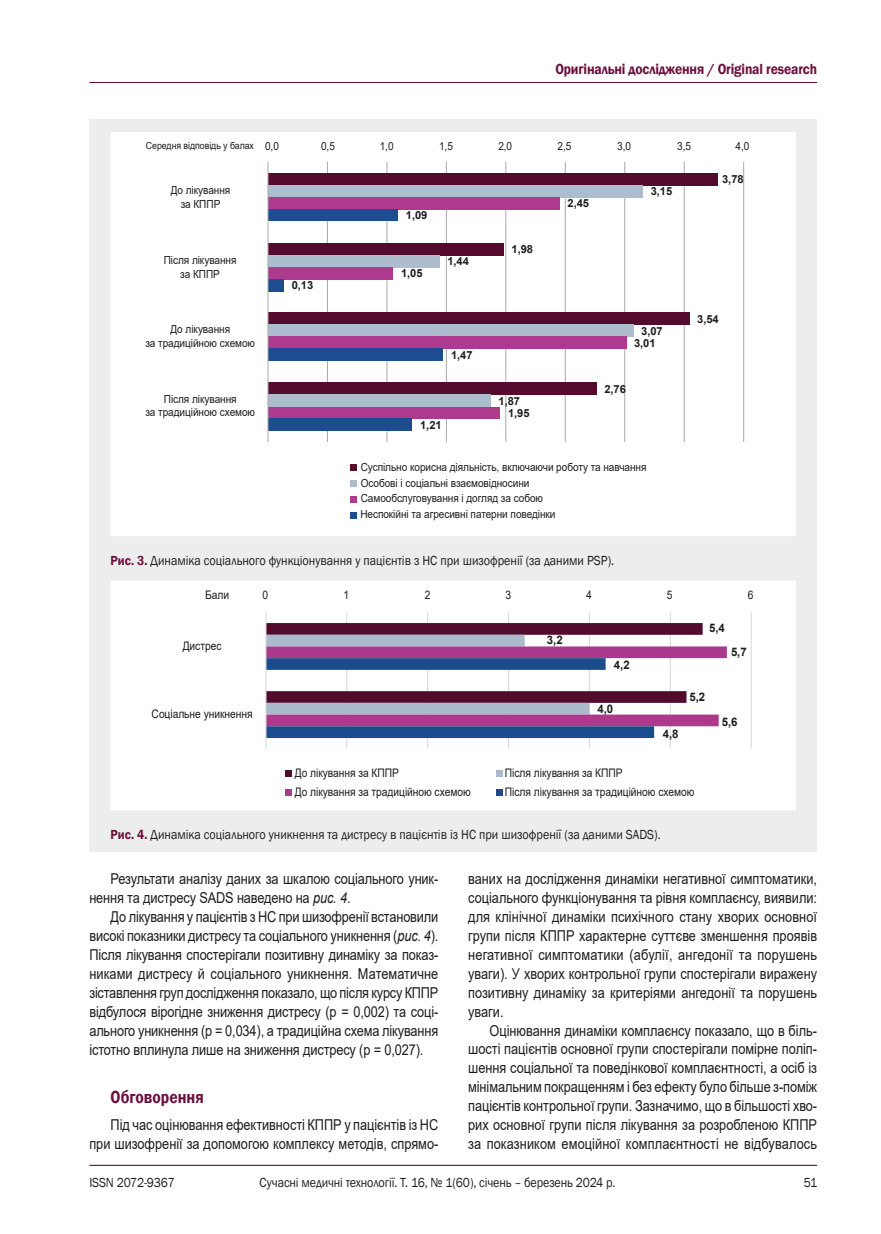
<style>
.page{position:relative;width:881px;height:1234px;background:#fff}
.page>*{position:absolute;margin:0;border:0;box-sizing:border-box;transform-origin:0 0}
.nazva{font:600 18px "Franklin Gothic";color:#6b103d;scale:.87 1}
.tecst{font:15px/18.9px "Arial";letter-spacing:-.01em;color:#1d1d1b;text-align:justify;scale:.85 1}
.tecst_1{font:15px/18.9px "Arial";color:#1d1d1b;text-align:right;scale:.85 1}
.t1{font:600 15px "Franklin Gothic";letter-spacing:-.01em;color:#6b103d;scale:.9 1}
.примечание{font:13.5px "Franklin Gothic";color:#1d1d1b;scale:.9 1}
.t2{font:11.85px "Arial";letter-spacing:-.005em;color:#1d1d1b;scale:.87 1}
.t3{font:700 11.85px "Arial";color:#1d1d1b}
.t4{font:11.1px/13.4px "Arial";letter-spacing:-.005em;color:#1d1d1b;text-align:center;scale:.9 1}
.t5{font:700 11.1px "Arial";letter-spacing:-.005em;color:#1d1d1b}
.t6{font:9.75px "Arial";letter-spacing:-.005em;color:#1d1d1b;scale:.9 1}
.s1{font-weight:600;color:#6b103d}
.s2{font-style:italic}
</style>
<div class="page">
<hr style="left:89px;top:1164px;width:727px;height:1px;background:#6b103d">
<hr style="left:89px;top:82px;width:727px;height:1px;background:#6b103d">
<div style="left:89px;top:119px;width:727px;height:732px;background:#ededed"></div>
<svg style="left:111px;top:132px;width:685px;height:404px"></svg>
<svg style="left:111px;top:581px;width:685px;height:229px"></svg>
<p class="t1" style="left:555px;top:59px;width:292px">Оригінальні дослідження / Original research</p>
<p class="t6" style="left:146px;top:139px;width:121px">Середня відповідь у балах</p>
<p class="t4" style="left:265px;top:139px;width:17px">0,0</p>
<p class="t4" style="left:321px;top:139px;width:17px">0,5</p>
<p class="t4" style="left:379px;top:139px;width:17px">1,0</p>
<p class="t4" style="left:439px;top:139px;width:17px">1,5</p>
<p class="t4" style="left:498px;top:139px;width:17px">2,0</p>
<p class="t4" style="left:557px;top:139px;width:17px">2,5</p>
<p class="t4" style="left:617px;top:139px;width:17px">3,0</p>
<p class="t4" style="left:677px;top:139px;width:17px">3,5</p>
<p class="t4" style="left:735px;top:139px;width:17px">4,0</p>
<p class="t4" style="left:171px;top:184px;width:68px">До лікування за КППР</p>
<p class="t5" style="left:567px;top:195px;width:23px">2,45</p>
<p class="t5" style="left:650px;top:183px;width:23px">3,15</p>
<p class="t5" style="left:721px;top:171px;width:23px">3,78</p>
<p class="t5" style="left:405px;top:207px;width:23px">1,09</p>
<p class="t4" style="left:164px;top:253px;width:82px">Після лікування за КППР</p>
<p class="t5" style="left:401px;top:265px;width:23px">1,05</p>
<p class="t5" style="left:447px;top:253px;width:23px">1,44</p>
<p class="t5" style="left:511px;top:241px;width:23px">1,98</p>
<p class="t5" style="left:291px;top:277px;width:23px">0,13</p>
<p class="t4" style="left:145px;top:322px;width:123px">До лікування<br>за традиційною схемою</p>
<p class="t5" style="left:641px;top:323px;width:23px">3,07</p>
<p class="t5" style="left:634px;top:335px;width:23px">3,01</p>
<p class="t5" style="left:697px;top:311px;width:23px">3,54</p>
<p class="t5" style="left:451px;top:347px;width:23px">1,47</p>
<p class="t4" style="left:145px;top:392px;width:123px">Після лікування<br>за традиційною схемою</p>
<p class="t5" style="left:498px;top:393px;width:23px">1,87</p>
<p class="t5" style="left:508px;top:405px;width:23px">1,95</p>
<p class="t5" style="left:604px;top:381px;width:23px">2,76</p>
<p class="t5" style="left:420px;top:417px;width:23px">1,21</p>
<p class="t4" style="left:360px;top:458px;width:319px;line-height:15.9px;text-align:left">Суспільно корисна діяльність, включаючи роботу та навчання Особові і соціальні взаємовідносини<br>Самообслуговування і догляд за собою<br>Неспокійні та агресивні патерни поведінки</p>
<p class="примечание" style="left:111px;top:552px;width:561px"><span class="s1">Рис. 3.</span> Динаміка соціального функціонування у пацієнтів з НС при шизофренії (за даними PSP).</p>
<p class="t2" style="left:262px;top:587px;width:8px">0</p>
<p class="t2" style="left:343px;top:587px;width:8px">1</p>
<p class="t2" style="left:424px;top:587px;width:8px">2</p>
<p class="t2" style="left:505px;top:587px;width:8px">3</p>
<p class="t2" style="left:586px;top:587px;width:8px">4</p>
<p class="t2" style="left:666px;top:587px;width:8px">5</p>
<p class="t2" style="left:747px;top:587px;width:8px">6</p>
<p class="t2" style="left:205px;top:587px;width:29px">Бали</p>
<p class="t2" style="left:183px;top:638px;width:46px">Дистрес</p>
<p class="t2" style="left:151px;top:705px;width:117px">Соціальне уникнення</p>
<p class="t3" style="left:546px;top:631px;width:17px">3,2</p>
<p class="t3" style="left:613px;top:656px;width:17px">4,2</p>
<p class="t3" style="left:597px;top:700px;width:17px">4,0</p>
<p class="t3" style="left:708px;top:619px;width:17px">5,4</p>
<p class="t3" style="left:730px;top:643px;width:17px">5,7</p>
<p class="t3" style="left:662px;top:725px;width:17px">4,8</p>
<p class="t3" style="left:689px;top:688px;width:17px">5,2</p>
<p class="t3" style="left:721px;top:712px;width:17px">5,6</p>
<p class="t2" style="left:294px;top:764px;width:121px">До лікування за КППР</p>
<p class="t2" style="left:504px;top:764px;width:137px">Після лікування за КППР</p>
<p class="t2" style="left:294px;top:783px;width:204px">До лікування за традиційною схемою</p>
<p class="t2" style="left:504px;top:783px;width:219px">Після лікування за традиційною схемою</p>
<p class="примечание" style="left:111px;top:826px;width:612px"><span class="s1">Рис. 4.</span> Динаміка соціального уникнення та дистресу в пацієнтів із НС при шизофренії (за даними SADS).</p>
<p class="tecst" style="left:89px;top:869px;width:412px;text-indent:21px">Результати аналізу даних за шкалою соціального уник&shy;нення та дистресу SADS наведено на <span class="s2">рис. 4</span>.</p>
<p class="tecst" style="left:89px;top:907px;width:412px;text-indent:21px">До лікування у пацієнтів з НС при шизофренії встановили високі показники дистресу та соціального уникнення (<span class="s2">рис. 4</span>).<br>Після лікування спостерігали позитивну динаміку за показ&shy;никами дистресу й соціального уникнення. Математичне зіставлення груп дослідження показало, що після курсу КППР відбулося вірогідне зниження дистресу (р = 0,002) та соці&shy;ального уникнення (р = 0,034), а традиційна схема лікування істотно вплинула лише на зниження дистресу (р = 0,027).</p>
<p class="nazva" style="left:111px;top:1085px;width:108px">Обговорення</p>
<p class="tecst_1" style="left:89px;top:1114px;width:412px">Під час оцінювання ефективності КППР у пацієнтів із НС при шизофренії за допомогою комплексу методів, спрямо-</p>
<p class="tecst_1" style="left:468px;top:869px;width:412px;text-align:justify">ваних на дослідження динаміки негативної симптоматики, соціального функціонування та рівня комплаєнсу, виявили: для клінічної динаміки психічного стану хворих основної групи після КППР характерне суттєве зменшення проявів негативної симптоматики (абулії, ангедонії та порушень уваги). У хворих контрольної групи спостерігали виражену позитивну динаміку за критеріями ангедонії та порушень уваги.</p>
<p class="tecst" style="left:468px;top:1020px;width:412px;text-indent:21px">Оцінювання динаміки комплаєнсу показало, що в біль&shy;шості пацієнтів основної групи спостерігали помірне поліп&shy;шення соціальної та поведінкової комплаєнтності, а осіб із мінімальним покращенням і без ефекту було більше з-поміж пацієнтів контрольної групи. Зазначимо, що в більшості хво&shy;рих основної групи після лікування за розробленою КППР за показником емоційної комплаєнтності не відбувалось</p>
<p class="примечание" style="left:89px;top:1173px;width:97px">ISSN 2072-9367</p>
<p class="примечание" style="left:259px;top:1173px;width:396px">Сучасні медичні технології. Т. 16, № 1(60), січень – березень 2024 р.</p>
<p class="примечание" style="left:803px;top:1173px;width:16px">51</p>
</div>
